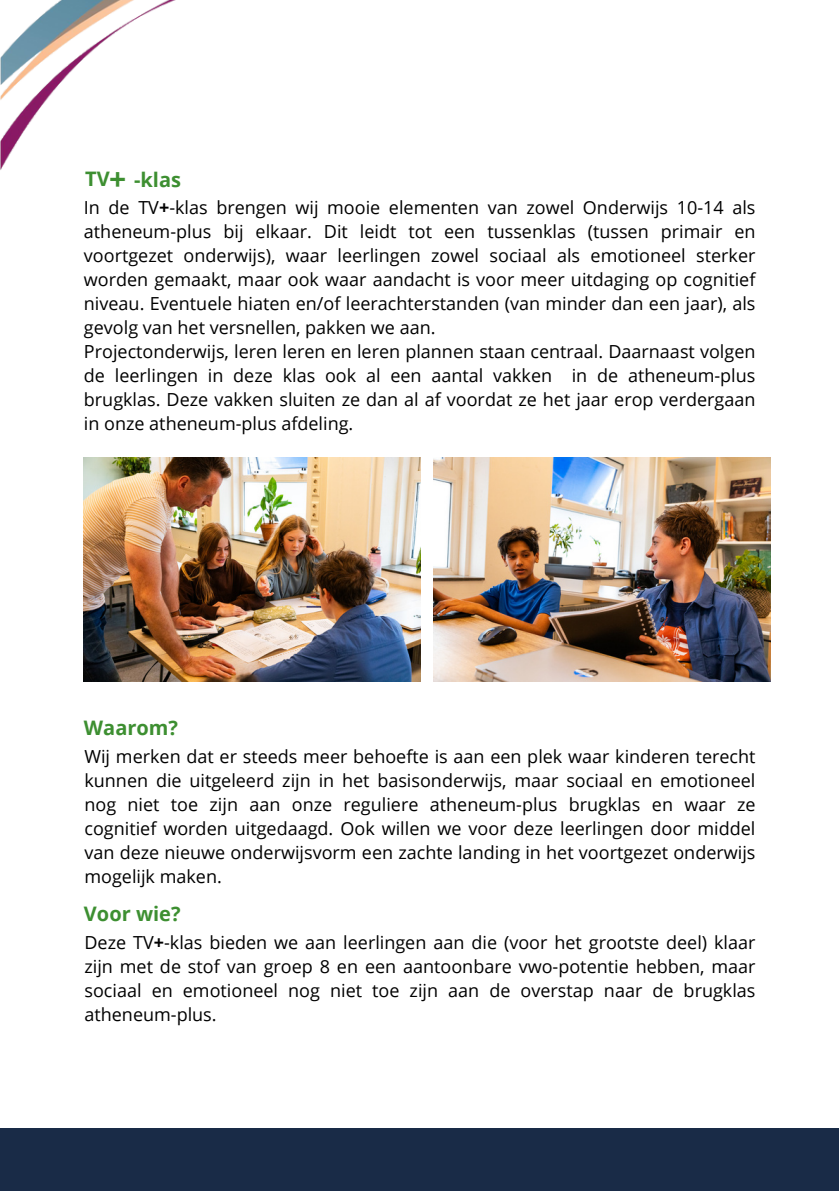
<style>
.page{position:relative;width:839px;height:1191px;background:#fff}
.page>*{position:absolute;margin:0;border:0;box-sizing:border-box;transform-origin:0 0}
.t1{font:700 30px "Open Sans";color:#3d8f31}
.t2{font:700 20px "Open Sans";color:#3d8f31}
.t3{font:18px/24px "Open Sans";color:#000;text-align:justify}
.s1{font-weight:700}
</style>
<div class="page">
<div style="left:0;top:1129px;width:838px;height:62px;background:#192b47"></div>
<img style="left:0;top:0;width:176px;height:170px">
<img style="left:84px;top:458px;width:336px;height:223px">
<img style="left:434px;top:458px;width:336px;height:223px">
<h1 class="t2" style="left:85px;top:165px;width:26px">TV</h1>
<h2 class="t1" style="left:109px;top:158px;width:19px">+</h2>
<p class="t2" style="left:134px;top:166px;width:48px">-klas</p>
<p class="t3" style="left:84px;top:195px;width:673px">In de TV<span class="s1">+</span>-klas brengen wij mooie elementen van zowel Onderwijs 10-14 als atheneum-plus bij elkaar. Dit leidt tot een tussenklas (tussen primair en voortgezet onderwijs), waar leerlingen zowel sociaal als emotioneel sterker worden gemaakt, maar ook waar aandacht is voor meer uitdaging op cognitief niveau. Eventuele hiaten en/of leerachterstanden (van minder dan een jaar), als gevolg van het versnellen, pakken we aan.</p>
<p class="t3" style="left:84px;top:339px;width:673px">Projectonderwijs, leren leren en leren plannen staan centraal. Daarnaast volgen de leerlingen in deze klas ook al een aantal vakken in de atheneum-plus brugklas. Deze vakken sluiten ze dan al af voordat ze het jaar erop verdergaan in onze atheneum-plus afdeling.</p>
<p class="t2" style="left:84px;top:714px;width:96px">Waarom?</p>
<p class="t3" style="left:84px;top:744px;width:672px">Wij merken dat er steeds meer behoefte is aan een plek waar kinderen terecht kunnen die uitgeleerd zijn in het basisonderwijs, maar sociaal en emotioneel nog niet toe zijn aan onze reguliere atheneum-plus brugklas en waar ze cognitief worden uitgedaagd. Ook willen we voor deze leerlingen door middel van deze nieuwe onderwijsvorm een zachte landing in het voortgezet onderwijs mogelijk maken.</p>
<h2 class="t2" style="left:84px;top:900px;width:98px">Voor wie?</h2>
<p class="t3" style="left:84px;top:930px;width:672px">Deze TV<span class="s1">+</span>-klas bieden we aan leerlingen aan die (voor het grootste deel) klaar zijn met de stof van groep 8 en een aantoonbare vwo-potentie hebben, maar sociaal en emotioneel nog niet toe zijn aan de overstap naar de brugklas atheneum-plus.</p>
</div>
